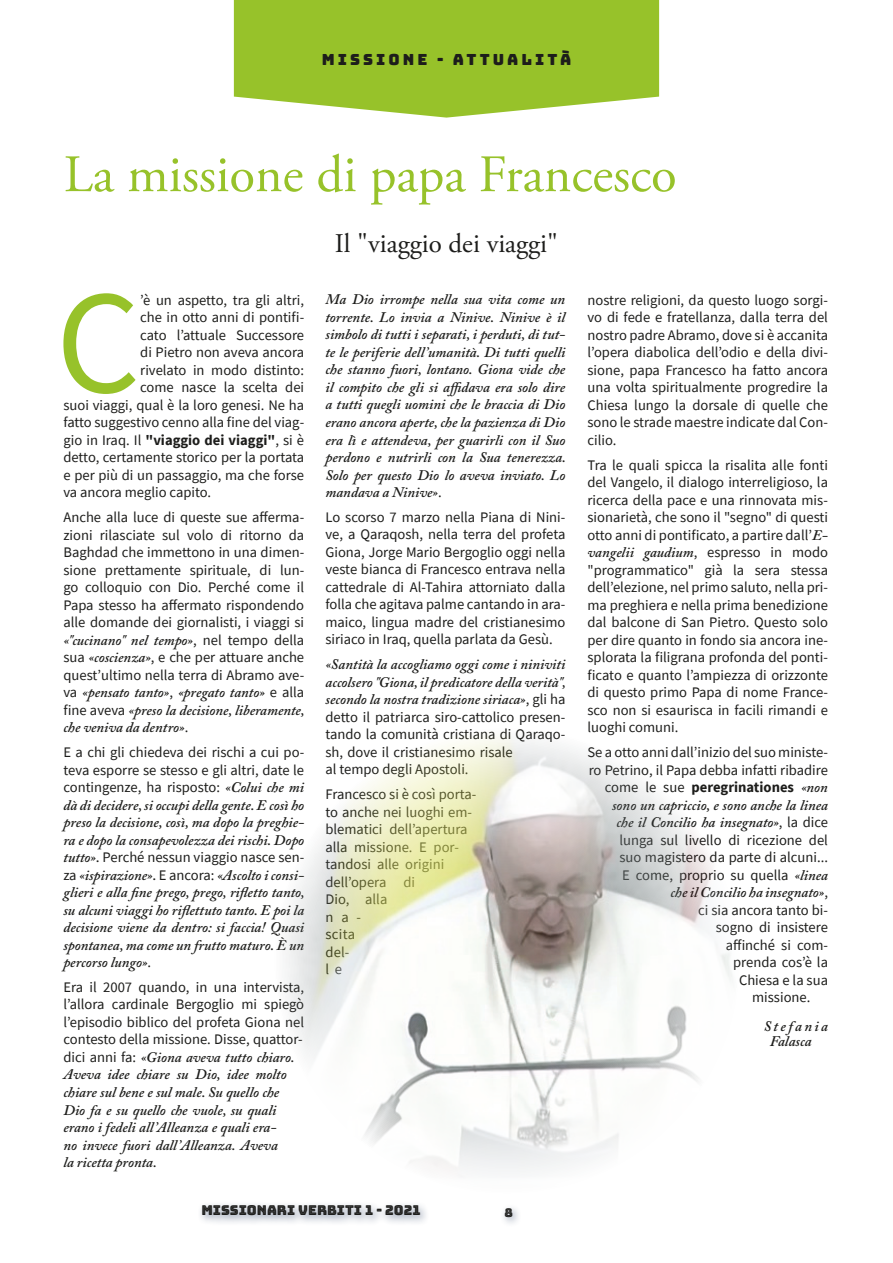
<style>
.page{position:relative;width:893px;height:1263px;background:#fff}
.page>*{position:absolute;margin:0;border:0;box-sizing:border-box;transform-origin:0 0}
.Corpo_del_testo_-_Co{font:148.05px "Source Sans Pro";color:#97c22a}
.Testo_intestazione{font:52.5px "Adobe Garamond Pro";color:#97c22a}
.Testo_intestazione-2{font:27px "Adobe Garamond Pro";color:#1d1d1b}
.Intestazione_sezione{font:15.3px "Bungee";letter-spacing:.2em;color:#1d1d1b}
.Corpo_del_testo_-_Co-2{font:14.55px/17.5px "Source Sans Pro";color:#1d1d1b;text-align:justify}
.Corpo_del_testo_-_Co-3{font:italic 600 14.55px/17.5px "Adobe Caslon Pro";color:#1d1d1b;text-align:justify}
.Corpo_del_testo_-_Co-4{font:700 14.55px "Source Sans Pro";color:#1d1d1b}
.Corpo_del_testo_-_Co-5{font:italic 600 14.55px/14.5px "Adobe Caslon Pro";letter-spacing:.15em;color:#1d1d1b}
.t1{font:13.5px "Bungee Inline";color:#1d1d1b}
.t2{font:12px "Bungee Inline";color:#1d1d1b}
.s1{font-weight:400}
.s2{font-family:"Adobe Caslon Pro";font-weight:600;font-style:italic}
.s3{font-family:"Source Sans Pro";font-weight:400;font-style:normal}
</style>
<div class="page">
<svg style="left:234px;top:0;width:425px;height:118px;background:#a0c73d"></svg>
<img style="left:200px;top:736px;width:532px;height:488px">
<p class="Intestazione_sezione" style="left:322px;top:51px;width:251px">MISSIONE - ATTUALITÀ</p>
<p class="Testo_intestazione" style="left:64px;top:143px;width:614px">La missione di papa Francesco</p>
<p class="Testo_intestazione-2" style="left:335px;top:227px;width:225px">Il "viaggio dei viaggi"</p>
<p class="Corpo_del_testo_-_Co" style="left:56px;top:249px;width:86px">C</p>
<p class="Corpo_del_testo_-_Co-2" style="left:140px;top:291px;width:165px">’è un aspetto, tra gli altri,</p>
<p class="Corpo_del_testo_-_Co-2" style="left:140px;top:308px;width:165px">che in otto anni di pontifi-</p>
<p class="Corpo_del_testo_-_Co-2" style="left:140px;top:326px;width:165px">cato l’attuale Successore</p>
<p class="Corpo_del_testo_-_Co-2" style="left:140px;top:343px;width:165px">di Pietro non aveva ancora</p>
<p class="Corpo_del_testo_-_Co-2" style="left:140px;top:361px;width:165px">rivelato in modo distinto:</p>
<p class="Corpo_del_testo_-_Co-2" style="left:140px;top:378px;width:165px">come nasce la scelta dei</p>
<p class="Corpo_del_testo_-_Co-2" style="left:63px;top:396px;width:242px">suoi viaggi, qual è la loro genesi. Ne ha</p>
<p class="Corpo_del_testo_-_Co-2" style="left:63px;top:413px;width:242px">fatto suggestivo cenno alla fine del viag-</p>
<p class="Corpo_del_testo_-_Co-4" style="left:63px;top:430px;width:242px"><span class="s1">gio in Iraq. Il</span> "viaggio dei viaggi"<span class="s1">, si è</span></p>
<p class="Corpo_del_testo_-_Co-2" style="left:63px;top:448px;width:242px">detto, certamente storico per la portata</p>
<p class="Corpo_del_testo_-_Co-2" style="left:63px;top:466px;width:242px">e per più di un passaggio, ma che forse</p>
<p class="Corpo_del_testo_-_Co-2" style="left:63px;top:484px;width:149px">va ancora meglio capito.</p>
<p class="Corpo_del_testo_-_Co-2" style="left:63px;top:508px;width:243px">Anche alla luce di queste sue afferma&shy;zioni rilasciate sul volo di ritorno da Baghdad che immettono in una dimen&shy;sione prettamente spirituale, di lun&shy;go colloquio con Dio. Perché come il Papa stesso ha affermato rispondendo alle domande dei giornalisti, i viaggi si <span class="s2">«"cucinano" nel tempo»</span>, nel tempo della sua <span class="s2">«coscienza»</span>, e che per attuare anche quest’ultimo nella terra di Abramo ave&shy;va <span class="s2">«pensato tanto»</span>, <span class="s2">«pregato tanto»</span> e alla fine aveva <span class="s2">«preso la decisione, liberamente, che veniva da dentro»</span>.</p>
<p class="Corpo_del_testo_-_Co-3" style="left:63px;top:743px;width:243px"><span class="s3">E a chi gli chiedeva dei rischi a cui po&shy;teva esporre se stesso e gli altri, date le contingenze, ha risposto:</span> «Colui che mi dà di decidere, si occupi della gente. E così ho preso la decisione, così, ma dopo la preghie&shy;ra e dopo la consapevolezza dei rischi. Dopo tutto». <span class="s3">Perché nessun viaggio nasce sen&shy;za</span> «ispirazione». <span class="s3">E ancora:</span> «Ascolto i consi&shy;glieri e alla fine prego, prego, rifletto tanto, su alcuni viaggi ho riflettuto tanto. E poi la decisione viene da dentro: si faccia! Quasi spontanea, ma come un frutto maturo. È un percorso lungo»<span class="s3">.</span></p>
<p class="Corpo_del_testo_-_Co-3" style="left:63px;top:978px;width:242px;text-align:left"><span class="s3">Era il 2007 quando, in una intervista, l’allora cardinale Bergoglio mi spiegò l’episodio biblico del profeta Giona nel contesto della missione. Disse, quattor&shy;dici anni fa:</span> «Giona aveva tutto chiaro.<br>Aveva idee chiare su Dio, idee molto chiare sul bene e sul male. Su quello che Dio fa e su quello che vuole, su quali erano i fedeli all’Alleanza e quali era-<br>no invece fuori dall’Alleanza. Aveva<br>la ricetta pronta.</p>
<p class="Corpo_del_testo_-_Co-3" style="left:325px;top:291px;width:242px">Ma Dio irrompe nella sua vita come un torrente. Lo invia a Ninive. Ninive è il simbolo di tutti i separati, i perduti, di tut&shy;te le periferie dell’umanità. Di tutti quelli che stanno fuori, lontano. Giona vide che il compito che gli si affidava era solo dire a tutti quegli uomini che le braccia di Dio erano ancora aperte, che la pazienza di Dio era lì e attendeva, per guarirli con il Suo perdono e nutrirli con la Sua tenerezza.<br>Solo per questo Dio lo aveva inviato. Lo mandava a Ninive»<span class="s3">.</span></p>
<p class="Corpo_del_testo_-_Co-2" style="left:325px;top:508px;width:241px">Lo scorso 7 marzo nella Piana di Nini&shy;ve, a Qaraqosh, nella terra del profeta Giona, Jorge Mario Bergoglio oggi nella veste bianca di Francesco entrava nella cattedrale di Al-Tahira attorniato dalla folla che agitava palme cantando in ara&shy;maico, lingua madre del cristianesimo siriaco in Iraq, quella parlata da Gesù.</p>
<p class="Corpo_del_testo_-_Co-2" style="left:325px;top:655px;width:242px;text-align:left"><span class="s2">«Santità la accogliamo oggi come i niniviti accolsero "Giona, il predicatore della verità", secondo la nostra tradizione siriaca»</span>, gli ha detto il patriarca siro-cattolico presen&shy;tando la comunità cristiana di Qaraqo&shy;sh, dove il cristianesimo risale<br>al tempo degli Apostoli.</p>
<p class="Corpo_del_testo_-_Co-2" style="left:325px;top:785px;width:152px;text-align:left">Francesco si è così porta&shy;to anche nei luoghi em&shy;blematici dell’apertura alla missione. E por&shy;tandosi alle origini dell’opera di<br>Dio, alla<br>na-<br>scita<br>del-<br>l e</p>
<p class="t1" style="left:201px;top:1202px;width:221px">MISSIONARI VERBITI 1 - 2021</p>
<p class="t2" style="left:505px;top:1206px;width:10px">8</p>
<p class="Corpo_del_testo_-_Co-2" style="left:587px;top:291px;width:242px">nostre religioni, da questo luogo sorgi&shy;vo di fede e fratellanza, dalla terra del nostro padre Abramo, dove si è accanita l’opera diabolica dell’odio e della divi&shy;sione, papa Francesco ha fatto ancora una volta spiritualmente progredire la Chiesa lungo la dorsale di quelle che sono le strade maestre indicate dal Con&shy;cilio.</p>
<p class="Corpo_del_testo_-_Co-2" style="left:587px;top:456px;width:242px">Tra le quali spicca la risalita alle fonti del Vangelo, il dialogo interreligioso, la ricerca della pace e una rinnovata mis&shy;sionarietà, che sono il "segno" di questi otto anni di pontificato, a partire dall’<span class="s2">E&shy;vangelii gaudium</span>, espresso in modo "programmatico" già la sera stessa dell’elezione, nel primo saluto, nella pri&shy;ma preghiera e nella prima benedizione dal balcone di San Pietro. Questo solo per dire quanto in fondo sia ancora ine&shy;splorata la filigrana profonda del ponti&shy;ficato e quanto l’ampiezza di orizzonte di questo primo Papa di nome France&shy;sco non si esaurisca in facili rimandi e luoghi comuni.</p>
<p class="Corpo_del_testo_-_Co-2" style="left:587px;top:743px;width:242px">Se a otto anni dall’inizio del suo ministe-</p>
<p class="Corpo_del_testo_-_Co-2" style="left:589px;top:761px;width:241px">ro Petrino, il Papa debba infatti ribadire</p>
<p class="Corpo_del_testo_-_Co-4" style="left:605px;top:777px;width:225px"><span class="s1">come le sue</span> peregrinationes <span class="s2">«non</span></p>
<p class="Corpo_del_testo_-_Co-3" style="left:612px;top:796px;width:217px">sono un capriccio, e sono anche la linea</p>
<p class="Corpo_del_testo_-_Co-3" style="left:616px;top:813px;width:213px">che il Concilio ha insegnato»<span class="s3">, la dice</span></p>
<p class="Corpo_del_testo_-_Co-2" style="left:619px;top:831px;width:210px">lunga sul livello di ricezione del</p>
<p class="Corpo_del_testo_-_Co-2" style="left:619px;top:848px;width:210px">suo magistero da parte di alcuni...</p>
<p class="Corpo_del_testo_-_Co-2" style="left:622px;top:866px;width:207px">E come, proprio su quella <span class="s2">«linea</span></p>
<p class="Corpo_del_testo_-_Co-3" style="left:670px;top:883px;width:159px">che il Concilio ha insegnato»<span class="s3">,</span></p>
<p class="Corpo_del_testo_-_Co-2" style="left:698px;top:901px;width:131px">ci sia ancora tanto bi-</p>
<p class="Corpo_del_testo_-_Co-2" style="left:716px;top:918px;width:114px">sogno di insistere</p>
<p class="Corpo_del_testo_-_Co-2" style="left:726px;top:936px;width:104px">affinché si com-</p>
<p class="Corpo_del_testo_-_Co-2" style="left:733px;top:953px;width:96px">prenda cos’è la</p>
<p class="Corpo_del_testo_-_Co-2" style="left:739px;top:971px;width:90px">Chiesa e la sua</p>
<p class="Corpo_del_testo_-_Co-2" style="left:752px;top:988px;width:60px">missione.</p>
<p class="Corpo_del_testo_-_Co-5" style="left:770px;top:1019px;width:60px;text-indent:-6px">Stefania<br>Falasca</p>
</div>
